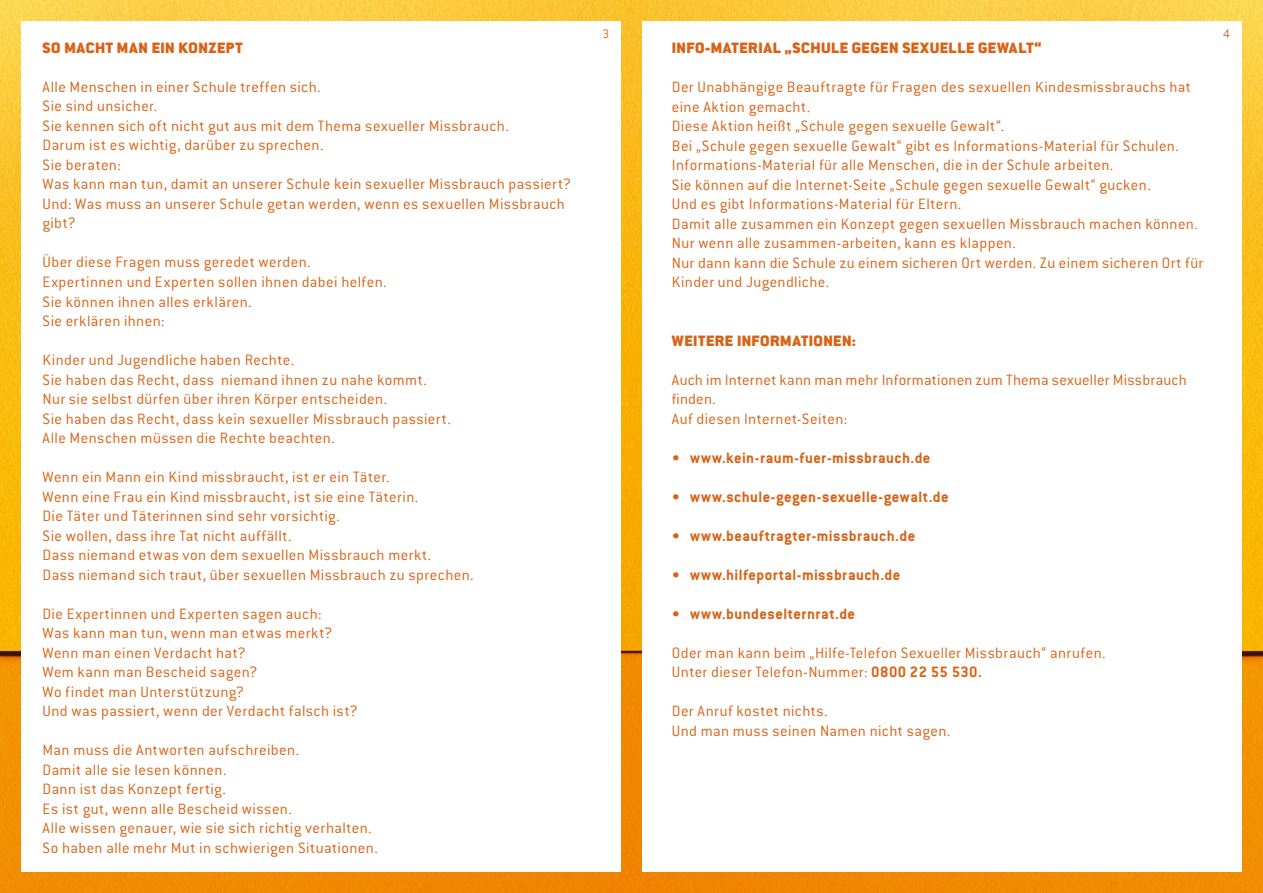
<style>
.page{position:relative;width:1263px;height:893px;background:#fff}
.page>*{position:absolute;margin:0;border:0;box-sizing:border-box;transform-origin:0 0}
.t1{font:300 16.5px/19.5px "Conduit ITC Std";letter-spacing:.025em;color:#d86215}
.t2{font:700 16.5px "Conduit ITC Std";letter-spacing:.025em;color:#d86215}
.t3{font:900 16.5px "Conduit ITC Std";letter-spacing:.03em;color:#d86215}
.t4{font:300 13.5px "Conduit ITC Std";color:#d86215}
.s1{font-weight:700}
</style>
<div class="page">
<img style="left:631px;top:0;width:632px;height:893px">
<div style="left:642px;top:21px;width:600px;height:851px;background:#fff"></div>
<svg style="left:0;top:0;width:631px;height:893px;background:#f5ac18"></svg>
<div style="left:21px;top:21px;width:600px;height:851px;background:#fff"></div>
<p class="t3" style="left:43px;top:39px;width:202px">SO MACHT MAN EIN KONZEPT</p>
<p class="t1" style="left:43px;top:77px;width:530px">Alle Menschen in einer Schule treffen sich.<br>Sie sind unsicher.<br>Sie kennen sich oft nicht gut aus mit dem Thema sexueller Missbrauch.<br>Darum ist es wichtig, darüber zu sprechen.<br>Sie beraten:<br>Was kann man tun, damit an unserer Schule kein sexueller Missbrauch passiert?<br>Und: Was muss an unserer Schule getan werden, wenn es sexuellen Missbrauch gibt?</p>
<p class="t1" style="left:43px;top:252px;width:346px">Über diese Fragen muss geredet werden.<br>Expertinnen und Experten sollen ihnen dabei helfen.<br>Sie können ihnen alles erklären.<br>Sie erklären ihnen:</p>
<p class="t1" style="left:43px;top:350px;width:410px">Kinder und Jugendliche haben Rechte.<br>Sie haben das Recht, dass niemand ihnen zu nahe kommt.<br>Nur sie selbst dürfen über ihren Körper entscheiden.<br>Sie haben das Recht, dass kein sexueller Missbrauch passiert.<br>Alle Menschen müssen die Rechte beachten.</p>
<p class="t1" style="left:43px;top:467px;width:433px">Wenn ein Mann ein Kind missbraucht, ist er ein Täter.<br>Wenn eine Frau ein Kind missbraucht, ist sie eine Täterin.<br>Die Täter und Täterinnen sind sehr vorsichtig.<br>Sie wollen, dass ihre Tat nicht auffällt.<br>Dass niemand etwas von dem sexuellen Missbrauch merkt.<br>Dass niemand sich traut, über sexuellen Missbrauch zu sprechen.</p>
<p class="t1" style="left:43px;top:603px;width:317px">Die Expertinnen und Experten sagen auch:<br>Was kann man tun, wenn man etwas merkt?<br>Wenn man einen Verdacht hat?<br>Wem kann man Bescheid sagen?<br>Wo findet man Unterstützung?<br>Und was passiert, wenn der Verdacht falsch ist?</p>
<p class="t1" style="left:43px;top:740px;width:337px">Man muss die Antworten aufschreiben.<br>Damit alle sie lesen können.<br>Dann ist das Konzept fertig.<br>Es ist gut, wenn alle Bescheid wissen.<br>Alle wissen genauer, wie sie sich richtig verhalten.<br>So haben alle mehr Mut in schwierigen Situationen.</p>
<p class="t4" style="left:602px;top:25px;width:8px">3</p>
<p class="t4" style="left:1223px;top:25px;width:8px">4</p>
<p class="t3" style="left:672px;top:39px;width:371px">INFO-MATERIAL „SCHULE GEGEN SEXUELLE GEWALT“</p>
<p class="t1" style="left:672px;top:77px;width:533px">Der Unabhängige Beauftragte für Fragen des sexuellen Kindesmissbrauchs hat eine Aktion gemacht.<br>Diese Aktion heißt „Schule gegen sexuelle Gewalt“.<br>Bei „Schule gegen sexuelle Gewalt“ gibt es Informations-Material für Schulen.<br>Informations-Material für alle Menschen, die in der Schule arbeiten.<br>Sie können auf die Internet-Seite „Schule gegen sexuelle Gewalt“ gucken.<br>Und es gibt Informations-Material für Eltern.<br>Damit alle zusammen ein Konzept gegen sexuellen Missbrauch machen können.<br>Nur wenn alle zusammen-arbeiten, kann es klappen.<br>Nur dann kann die Schule zu einem sicheren Ort werden. Zu einem sicheren Ort für Kinder und Jugendliche.</p>
<p class="t3" style="left:672px;top:331px;width:186px">WEITERE INFORMATIONEN:</p>
<p class="t1" style="left:672px;top:369px;width:516px">Auch im Internet kann man mehr Informationen zum Thema sexueller Missbrauch finden.<br>Auf diesen Internet-Seiten:</p>
<p class="t2" style="left:672px;top:447px;width:260px">• www.kein-raum-fuer-missbrauch.de</p>
<p class="t2" style="left:672px;top:486px;width:278px">• www.schule-gegen-sexuelle-gewalt.de</p>
<p class="t2" style="left:672px;top:525px;width:245px">• www.beauftragter-missbrauch.de</p>
<p class="t2" style="left:672px;top:564px;width:230px">• www.hilfeportal-missbrauch.de</p>
<p class="t2" style="left:672px;top:603px;width:185px">• www.bundeselternrat.de</p>
<p class="t1" style="left:672px;top:642px;width:435px">Oder man kann beim „Hilfe-Telefon Sexueller Missbrauch“ anrufen.<br>Unter dieser Telefon-Nummer: <span class="s1">0800 22 55 530.</span></p>
<p class="t1" style="left:672px;top:701px;width:280px">Der Anruf kostet nichts.<br>Und man muss seinen Namen nicht sagen.</p>
</div>
